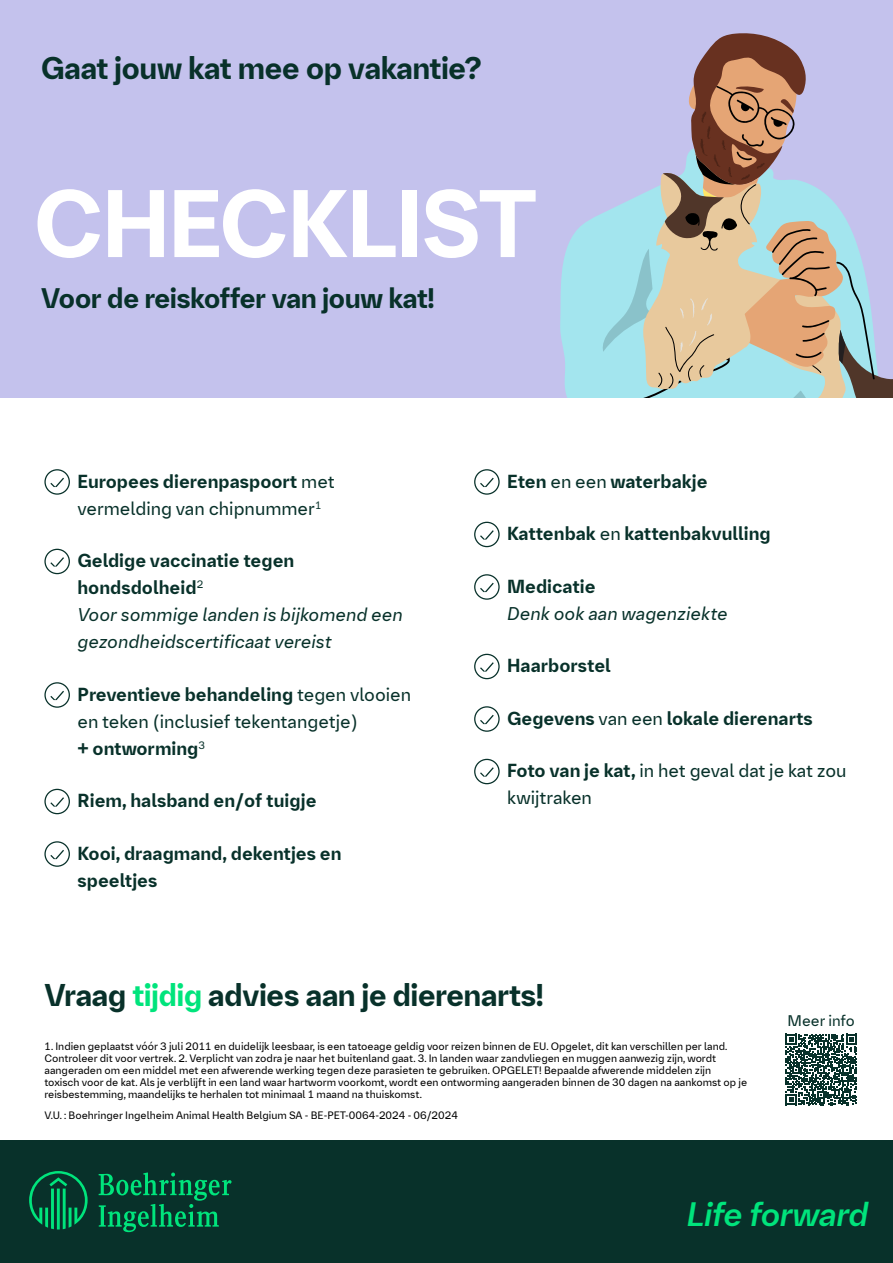
<style>
.page{position:relative;width:893px;height:1263px;background:#fff}
.page>*{position:absolute;margin:0;border:0;box-sizing:border-box;transform-origin:0 0}
.t1{font:700 93px "Boehringer Forward Head";color:#fff}
.t2{font:italic 500 33px "Boehringer Forward Head";color:#00e47c}
.t3{font:700 30px "Boehringer Forward Head";color:#08312a}
.t4{font:700 27px "Boehringer Forward Head";color:#08312a}
.t5{font:18px/27px "Boehringer Forward Text";color:#08312a}
.t6{font:700 18px/27px "Boehringer Forward Text";color:#08312a}
.t7{font:italic 18px/27px "Boehringer Forward Text";color:#08312a}
.t8{font:15px "Boehringer Forward Text";color:#08312a}
.t9{font:10.5px/12px "Boehringer Forward Text";color:#000}
.s1{font-weight:700}
.s2{font-weight:700;font-style:normal}
.s3{font-weight:400}
.s4{color:#00e47c}
</style>
<div class="page">
<div style="left:0;top:0;width:893px;height:398px;background:#c4c2ed"></div>
<svg style="left:44px;top:469px;width:26px;height:26px"></svg>
<svg style="left:44px;top:549px;width:26px;height:25px"></svg>
<svg style="left:44px;top:682px;width:26px;height:26px"></svg>
<svg style="left:44px;top:789px;width:26px;height:25px"></svg>
<svg style="left:44px;top:841px;width:26px;height:26px"></svg>
<svg style="left:474px;top:469px;width:26px;height:26px"></svg>
<svg style="left:474px;top:522px;width:26px;height:25px"></svg>
<svg style="left:474px;top:574px;width:26px;height:26px"></svg>
<svg style="left:474px;top:654px;width:26px;height:25px"></svg>
<svg style="left:474px;top:706px;width:26px;height:26px"></svg>
<svg style="left:474px;top:759px;width:26px;height:25px"></svg>
<svg style="left:560px;top:215px;width:39px;height:183px;background:#a7e0ed"></svg>
<svg style="left:599px;top:33px;width:294px;height:365px"></svg>
<svg style="left:786px;top:1034px;width:71px;height:71px"></svg>
<div style="left:0;top:1140px;width:893px;height:123px;background:#08312a"></div>
<svg style="left:29px;top:1171px;width:59px;height:58px"></svg>
<svg style="left:99px;top:1172px;width:133px;height:60px"></svg>
<h3 class="t3" style="left:41px;top:48px;width:442px">Gaat jouw kat mee op vakantie?</h3>
<h1 class="t1" style="left:34px;top:163px;width:505px">CHECKLIST</h1>
<h3 class="t4" style="left:41px;top:280px;width:395px">Voor de reiskoffer van jouw kat!</h3>
<h3 class="t5" style="left:78px;top:468px;width:259px"><span class="s1">Europees dierenpaspoort</span> met vermelding van chipnummer<sup>1</sup></h3>
<h3 class="t7" style="left:77px;top:547px;width:327px"><span class="s2">Geldige vaccinatie tegen hondsdolheid</span><sup>2<br></sup>Voor sommige landen is bijkomend een gezondheidscertificaat vereist</h3>
<h3 class="t5" style="left:78px;top:681px;width:335px"><span class="s1">Preventieve behandeling</span> tegen vlooien en teken (inclusief tekentangetje)<br><span class="s1">+ ontworming</span><sup>3</sup></h3>
<h3 class="t6" style="left:78px;top:787px;width:241px">Riem, halsband en/of tuigje</h3>
<h3 class="t6" style="left:78px;top:840px;width:266px">Kooi, draagmand, dekentjes en speeltjes</h3>
<h3 class="t6" style="left:507px;top:468px;width:202px">Eten <span class="s3">en een</span> waterbakje</h3>
<h3 class="t6" style="left:507px;top:520px;width:265px">Kattenbak <span class="s3">en</span> kattenbakvulling</h3>
<h3 class="t6" style="left:507px;top:573px;width:90px">Medicatie</h3>
<h3 class="t7" style="left:507px;top:600px;width:222px">Denk ook aan wagenziekte</h3>
<h3 class="t6" style="left:507px;top:652px;width:105px">Haarborstel</h3>
<h3 class="t6" style="left:507px;top:705px;width:307px">Gegevens <span class="s3">van een</span> lokale dierenarts</h3>
<h3 class="t5" style="left:507px;top:757px;width:341px"><span class="s1">Foto van je kat,</span> in het geval dat je kat zou kwijtraken</h3>
<h3 class="t3" style="left:44px;top:975px;width:501px">Vraag <span class="s4">tijdig</span> advies aan je dierenarts!</h3>
<p class="t9" style="left:44px;top:1040px;width:704px">1. Indien geplaatst vóór 3 juli 2011 en duidelijk leesbaar, is een tatoeage geldig voor reizen binnen de EU. Opgelet, dit kan verschillen per land.<br>Controleer dit voor vertrek. 2. Verplicht van zodra je naar het buitenland gaat. 3. In landen waar zandvliegen en muggen aanwezig zijn, wordt aangeraden om een middel met een afwerende werking tegen deze parasieten te gebruiken. OPGELET! Bepaalde afwerende middelen zijn toxisch voor de kat. Als je verblijft in een land waar hartworm voorkomt, wordt een ontworming aangeraden binnen de 30 dagen na aankomst op je reisbestemming, maandelijks te herhalen tot minimaal 1 maand na thuiskomst.</p>
<p class="t9" style="left:44px;top:1109px;width:415px">V.U. : Boehringer Ingelheim Animal Health Belgium SA - BE-PET-0064-2024 - 06/2024</p>
<h3 class="t8" style="left:787px;top:1011px;width:69px">Meer info</h3>
<h2 class="t2" style="left:687px;top:1193px;width:182px">Life forward</h2>
</div>
